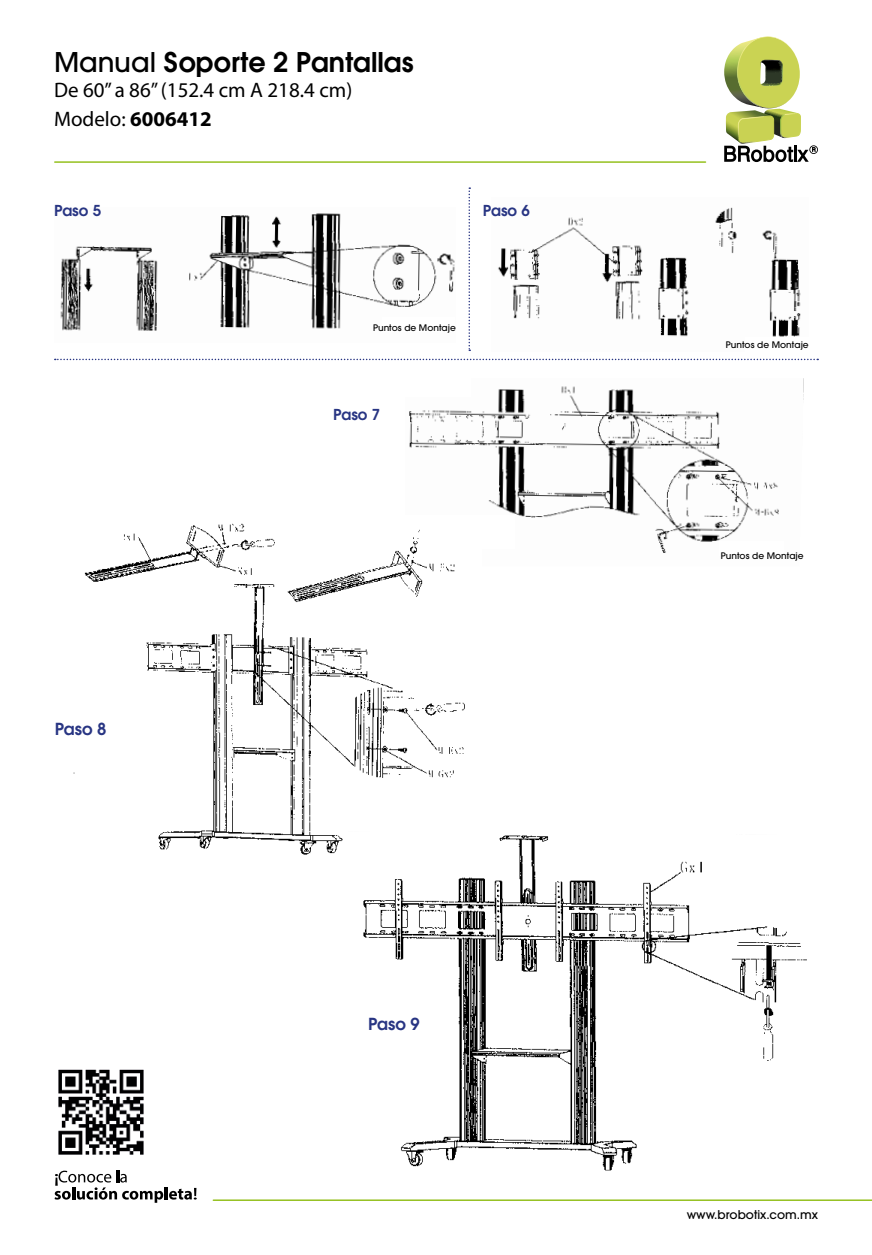
<style>
.page{position:relative;width:872px;height:1255px;background:#fff}
.page>*{position:absolute;margin:0;border:0;box-sizing:border-box;transform-origin:0 0}
.t1{font:600 27px "ITC Avant Garde Std";color:#000}
.t2{font:21px/28.8px "Myriad Pro";color:#000}
.t3{font:600 16.5px "ITC Avant Garde Std";color:#283583}
.t4{font:600 15px "ITC Avant Garde Std";color:#283583}
.t5{font:500 12px "ITC Avant Garde Std";color:#000}
.t6{font:500 9px "ITC Avant Garde Std";color:#000}
.s1{font-weight:500}
.s2{font-weight:700}
</style>
<div class="page">
<svg style="left:724px;top:37px;width:94px;height:125px"></svg>
<svg style="left:55px;top:1170px;width:142px;height:32px"></svg>
<img style="left:58px;top:1069px;width:86px;height:86px">
<hr style="left:213px;top:1199px;width:659px;height:1px;background:#95c11f">
<hr style="left:55px;top:161px;width:650px;height:2px;background:#95c11f">
<img style="left:409px;top:386px;width:370px;height:167px">
<div style="left:403px;top:378px;width:67px;height:18px;background:#fff"></div>
<svg style="left:55px;top:358px;width:763px;height:2px"></svg>
<svg style="left:468px;top:187px;width:2px;height:164px"></svg>
<img style="left:60px;top:213px;width:395px;height:118px">
<img style="left:498px;top:207px;width:303px;height:130px">
<img style="left:73px;top:515px;width:408px;height:340px">
<img style="left:348px;top:831px;width:459px;height:339px">
<div style="left:59px;top:601px;width:74px;height:20px;background:#fff"></div>
<div style="left:444px;top:515px;width:71px;height:33px;background:#fff"></div>
<div style="left:719px;top:541px;width:64px;height:15px;background:#fff"></div>
<div style="left:382px;top:317px;width:73px;height:14px;background:#fff"></div>
<h1 class="t1" style="left:54px;top:44px;width:361px"><span class="s1">Manual</span> Soporte 2 Pantallas</h1>
<h2 class="t2" style="left:54px;top:75px;width:300px">De 60” a 86” (152.4 cm A 218.4 cm)<br>Modelo: <span class="s2">6006412</span></h2>
<h3 class="t4" style="left:54px;top:201px;width:49px">Paso 5</h3>
<h3 class="t4" style="left:483px;top:201px;width:49px">Paso 6</h3>
<p class="t6" style="left:373px;top:322px;width:84px">Puntos de Montaje</p>
<h3 class="t4" style="left:333px;top:404px;width:49px">Paso 7</h3>
<h3 class="t3" style="left:55px;top:717px;width:53px">Paso 8</h3>
<h3 class="t3" style="left:368px;top:1013px;width:53px">Paso 9</h3>
<p class="t6" style="left:726px;top:339px;width:84px">Puntos de Montaje</p>
<p class="t6" style="left:721px;top:550px;width:84px">Puntos de Montaje</p>
<h3 class="t5" style="left:686px;top:1206px;width:133px">www.brobotix.com.mx</h3>
</div>
